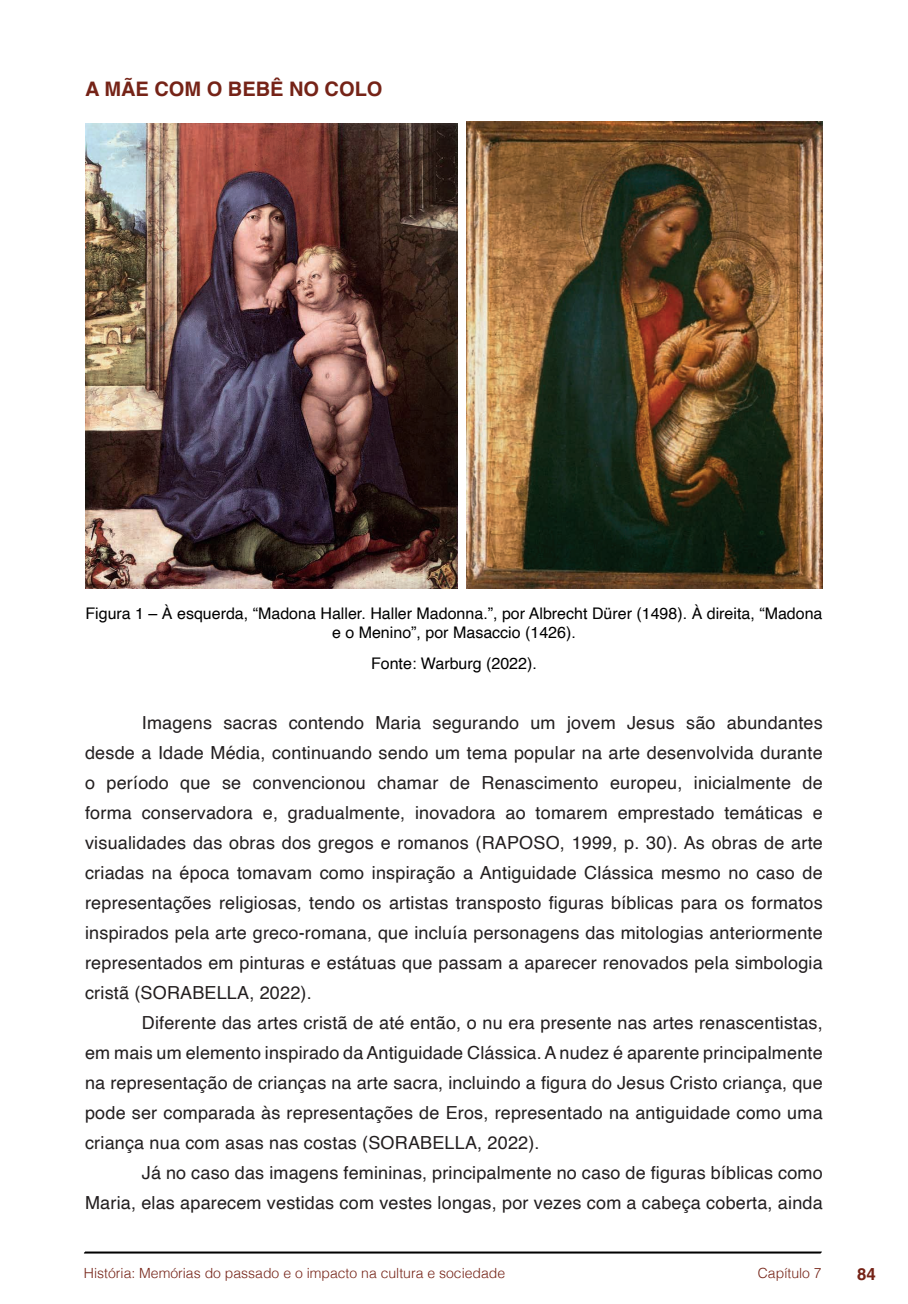
<style>
.page{position:relative;width:908px;height:1304px;background:#fff}
.page>*{position:absolute;margin:0;border:0;box-sizing:border-box;transform-origin:0 0}
.t1{font:700 20px "Helvetica";color:#752317}
.t2{font:18px/30px "Helvetica";letter-spacing:.01em;color:#231f20;text-align:justify}
.t3{font:700 16.8px "Helvetica";color:#752317}
.t4{font:16px/19.2px "Helvetica";color:#000;text-align:center}
.t5{font:300 14px "Helvetica";color:#752317}
</style>
<div class="page">
<svg style="left:84px;top:1251px;width:737px;height:3px;background:#515151"></svg>
<img style="left:85px;top:123px;width:372px;height:465px">
<img style="left:466px;top:122px;width:356px;height:466px">
<p class="t1" style="left:85px;top:77px;width:299px">A MÃE COM O BEBÊ NO COLO</p>
<p class="t4" style="left:85px;top:604px;width:738px">Figura 1 – À esquerda, “Madona Haller. Haller Madonna.”, por Albrecht Dürer (1498). À direita, “Madona e o Menino”, por Masaccio (1426).</p>
<p class="t4" style="left:371px;top:654px;width:167px">Fonte: Warburg (2022).</p>
<p class="t2" style="left:85px;top:708px;width:739px;text-indent:57px">Imagens sacras contendo Maria segurando um jovem Jesus são abundantes desde a Idade Média, continuando sendo um tema popular na arte desenvolvida durante o período que se convencionou chamar de Renascimento europeu, inicialmente de forma conservadora e, gradualmente, inovadora ao tomarem emprestado temáticas e visualidades das obras dos gregos e romanos (RAPOSO, 1999, p. 30). As obras de arte criadas na época tomavam como inspiração a Antiguidade Clássica mesmo no caso de representações religiosas, tendo os artistas transposto figuras bíblicas para os formatos inspirados pela arte greco-romana, que incluía personagens das mitologias anteriormente representados em pinturas e estátuas que passam a aparecer renovados pela simbologia cristã (SORABELLA, 2022).</p>
<p class="t2" style="left:85px;top:1008px;width:738px;text-indent:57px">Diferente das artes cristã de até então, o nu era presente nas artes renascentistas, em mais um elemento inspirado da Antiguidade Clássica. A nudez é aparente principalmente na representação de crianças na arte sacra, incluindo a figura do Jesus Cristo criança, que pode ser comparada às representações de Eros, representado na antiguidade como uma criança nua com asas nas costas (SORABELLA, 2022).</p>
<p class="t2" style="left:85px;top:1158px;width:738px;text-align:right">Já no caso das imagens femininas, principalmente no caso de figuras bíblicas como<br>Maria, elas aparecem vestidas com vestes longas, por vezes com a cabeça coberta, ainda</p>
<p class="t5" style="left:84px;top:1261px;width:422px">História: Memórias do passado e o impacto na cultura e sociedade</p>
<p class="t5" style="left:757px;top:1261px;width:65px">Capítulo 7</p>
<p class="t3" style="left:856px;top:1264px;width:20px">84</p>
</div>
